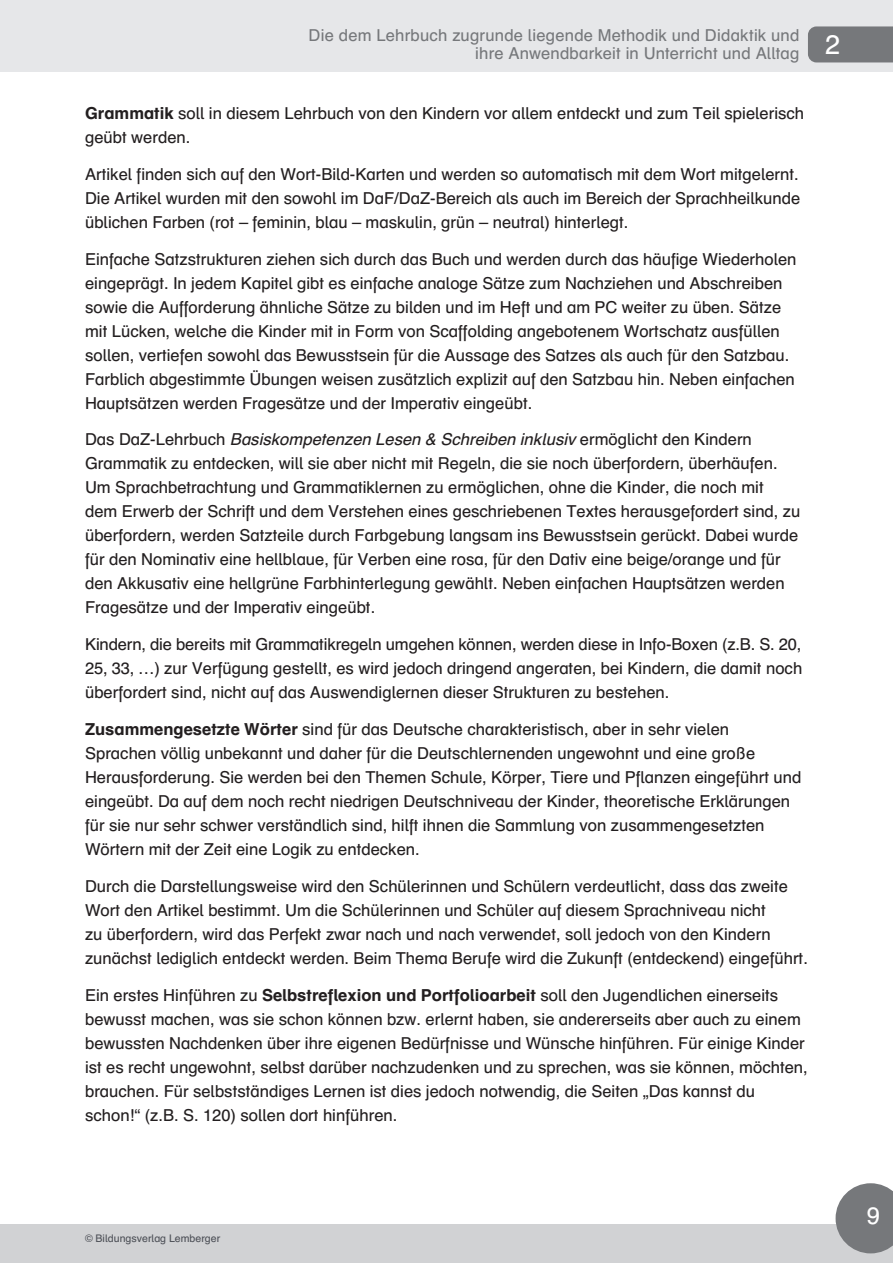
<style>
.page{position:relative;width:893px;height:1263px;background:#fff}
.page>*{position:absolute;margin:0;border:0;box-sizing:border-box;transform-origin:0 0}
.t1{font:27px "Schulbuch Nord";color:#fff}
.t2{font:24px "Schulbuch Nord";color:#fff}
.t3{font:16.5px/24px "Schulbuch Nord";color:#231f20}
.t4{font:16.5px/18px "Schulbuch Nord";letter-spacing:.01em;color:#76787b;text-align:right}
.t5{font:10.5px "Schulbuch Nord";color:#4d5057}
.s1{font-weight:700}
.s2{font-style:italic}
</style>
<div class="page">
<div style="left:0;top:0;width:893px;height:72px;background:#e6e7e9"></div>
<div style="left:808px;top:26px;width:85px;height:36px;background:#76787b"></div>
<div style="left:0;top:1224px;width:893px;height:39px;background:#d1d2d4"></div>
<svg style="left:836px;top:1183px;width:57px;height:70px;background:#87898c"></svg>
<p class="t4" style="left:309px;top:26px;width:492px">Die dem Lehrbuch zugrunde liegende Methodik und Didaktik und ihre Anwendbarkeit in Unterricht und Alltag</p>
<p class="t3" style="left:85px;top:101px;width:721px"><span class="s1">Grammatik</span> soll in diesem Lehrbuch von den Kindern vor allem entdeckt und zum Teil spielerisch geübt werden.</p>
<p class="t3" style="left:85px;top:162px;width:717px;text-align:justify">Artikel finden sich auf den Wort-Bild-Karten und werden so automatisch mit dem Wort mitgelernt.<br>Die Artikel wurden mit den sowohl im DaF/DaZ-Bereich als auch im Bereich der Sprachheilkunde üblichen Farben (rot – feminin, blau – maskulin, grün – neutral) hinterlegt.</p>
<p class="t3" style="left:85px;top:247px;width:713px">Einfache Satzstrukturen ziehen sich durch das Buch und werden durch das häufige Wiederholen eingeprägt. In jedem Kapitel gibt es einfache analoge Sätze zum Nachziehen und Abschreiben sowie die Aufforderung ähnliche Sätze zu bilden und im Heft und am PC weiter zu üben. Sätze mit Lücken, welche die Kinder mit in Form von Scaffolding angebotenem Wortschatz ausfüllen sollen, vertiefen sowohl das Bewusstsein für die Aussage des Satzes als auch für den Satzbau.<br>Farblich abgestimmte Übungen weisen zusätzlich explizit auf den Satzbau hin. Neben einfachen Hauptsätzen werden Fragesätze und der Imperativ eingeübt.</p>
<p class="t3" style="left:85px;top:427px;width:717px">D a s D a Z - L e h r b u c h <span class="s2">Basiskompetenzen Lesen &amp; Schreiben inklusiv</span> e r m ö g l i c h t d e n K i n d e r n Grammatik zu entdecken, will sie aber nicht mit Regeln, die sie noch überfordern, überhäufen.<br>Um Sprachbetrachtung und Grammatiklernen zu ermöglichen, ohne die Kinder, die noch mit<br>dem Erwerb der Schrift und dem Verstehen eines geschriebenen Textes herausgefordert sind, zu überfordern, werden Satzteile durch Farbgebung langsam ins Bewusstsein gerückt. Dabei wurde für den Nominativ eine hellblaue, für Verben eine rosa, für den Dativ eine beige/orange und für den Akkusativ eine hellgrüne Farbhinterlegung gewählt. Neben einfachen Hauptsätzen werden Fragesätze und der Imperativ eingeübt.</p>
<p class="t3" style="left:85px;top:632px;width:719px;text-align:justify">Kindern, die bereits mit Grammatikregeln umgehen können, werden diese in Info-Boxen (z.B. S. 20, 25, 33, …) zur Verfügung gestellt, es wird jedoch dringend angeraten, bei Kindern, die damit noch überfordert sind, nicht auf das Auswendiglernen dieser Strukturen zu bestehen.</p>
<p class="t3" style="left:85px;top:717px;width:718px"><span class="s1">Zusammengesetzte Wörter</span> sind für das Deutsche charakteristisch, aber in sehr vielen Sprachen völlig unbekannt und daher für die Deutschlernenden ungewohnt und eine große Herausforderung. Sie werden bei den Themen Schule, Körper, Tiere und Pflanzen eingeführt und eingeübt. Da auf dem noch recht niedrigen Deutschniveau der Kinder, theoretische Erklärungen für sie nur sehr schwer verständlich sind, hilft ihnen die Sammlung von zusammengesetzten Wörtern mit der Zeit eine Logik zu entdecken.</p>
<p class="t3" style="left:85px;top:874px;width:724px">Durch die Darstellungsweise wird den Schülerinnen und Schülern verdeutlicht, dass das zweite Wort den Artikel bestimmt. Um die Schülerinnen und Schüler auf diesem Sprachniveau nicht<br>zu überfordern, wird das Perfekt zwar nach und nach verwendet, soll jedoch von den Kindern zunächst lediglich entdeckt werden. Beim Thema Berufe wird die Zukunft (entdeckend) eingeführt.</p>
<p class="t3" style="left:85px;top:982px;width:724px">Ein erstes Hinführen zu <span class="s1">Selbstreflexion und Portfolioarbeit</span> soll den Jugendlichen einerseits bewusst machen, was sie schon können bzw. erlernt haben, sie andererseits aber auch zu einem bewussten Nachdenken über ihre eigenen Bedürfnisse und Wünsche hinführen. Für einige Kinder ist es recht ungewohnt, selbst darüber nachzudenken und zu sprechen, was sie können, möchten, brauchen. Für selbstständiges Lernen ist dies jedoch notwendig, die Seiten „Das kannst du schon!“ (z.B. S. 120) sollen dort hinführen.</p>
<h1 class="t1" style="left:825px;top:28px;width:17px">2</h1>
<p class="t5" style="left:85px;top:1232px;width:137px">© Bildungsverlag Lemberger</p>
<h2 class="t2" style="left:867px;top:1201px;width:15px">9</h2>
</div>
